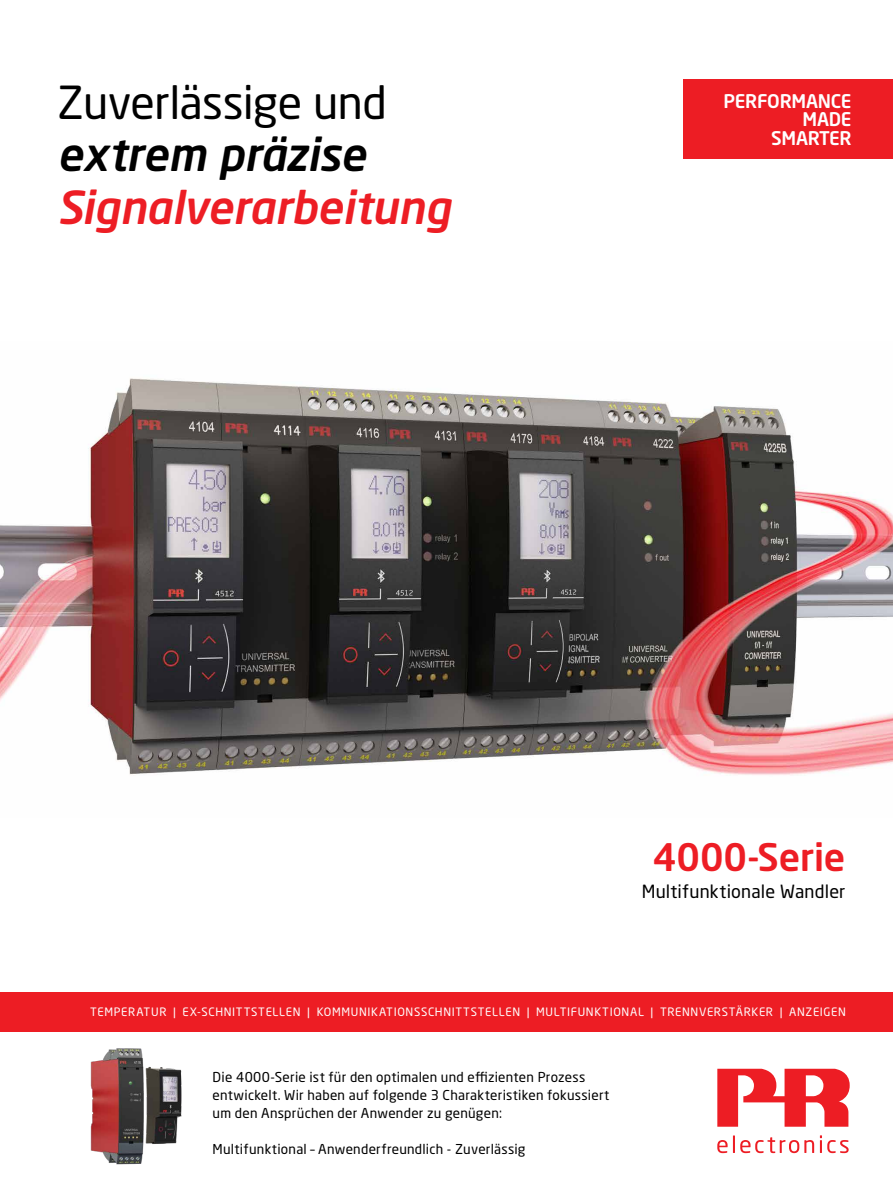
<style>
.page{position:relative;width:893px;height:1191px;background:#fff}
.page>*{position:absolute;margin:0;border:0;box-sizing:border-box;transform-origin:0 0}
.t1{font:italic 500 45px "Neo Sans Pro";letter-spacing:-.005em;color:#ed1d24}
.t2{font:45px "Neo Sans Pro";letter-spacing:-.015em;color:#000}
.t3{font:italic 500 45px "Neo Sans Pro";letter-spacing:-.01em;color:#000}
.t4{font:500 37.5px "Neo Sans Pro";letter-spacing:-.005em;color:#ed1d24}
.t5{font:500 18.6px/18.8px "Neo Sans Pro";letter-spacing:-.015em;color:#fff;text-align:right}
.t6{font:18px "Neo Sans Pro";letter-spacing:.01em;color:#000}
.t7{font:13.5px/18px "Neo Sans Pro";letter-spacing:.015em;color:#000}
.t8{font:11.4px "Neo Sans Pro";letter-spacing:.06em;color:#fff}
</style>
<div class="page">
<img style="left:0;top:378px;width:893px;height:397px">
<div style="left:683px;top:79px;width:210px;height:80px;background:#ed1d24"></div>
<div style="left:0;top:992px;width:893px;height:39px;background:#ed1d24"></div>
<svg style="left:717px;top:1135px;width:97px;height:18px"></svg>
<svg style="left:820px;top:1135px;width:29px;height:18px"></svg>
<svg style="left:717px;top:1068px;width:133px;height:58px"></svg>
<img style="left:54px;top:1031px;width:50px;height:124px">
<img style="left:104px;top:1031px;width:113px;height:134px">
<h1 class="t2" style="left:57px;top:75px;width:331px">Zuverlässige und</h1>
<h1 class="t3" style="left:57px;top:126px;width:310px">extrem präzise</h1>
<h1 class="t1" style="left:57px;top:179px;width:395px">Signalverarbeitung</h1>
<h3 class="t5" style="left:723px;top:91px;width:130px">PERFORMANCE<br>MADE<br>SMARTER</h3>
<h2 class="t4" style="left:653px;top:833px;width:194px">4000-Serie</h2>
<h3 class="t6" style="left:642px;top:880px;width:205px">Multifunktionale Wandler</h3>
<p class="t8" style="left:90px;top:1005px;width:757px">TEMPERATUR | EX-SCHNITTSTELLEN | KOMMUNIKATIONSSCHNITTSTELLEN | MULTIFUNKTIONAL | TRENNVERSTÄRKER | ANZEIGEN</p>
<p class="t7" style="left:213px;top:1068px;width:398px">Die 4000-Serie ist für den optimalen und effizienten Prozess entwickelt. Wir haben auf folgende 3 Charakteristiken fokussiert um den Ansprüchen der Anwender zu genügen:</p>
<p class="t7" style="left:213px;top:1140px;width:314px">Multifunktional – Anwenderfreundlich - Zuverlässig</p>
</div>
